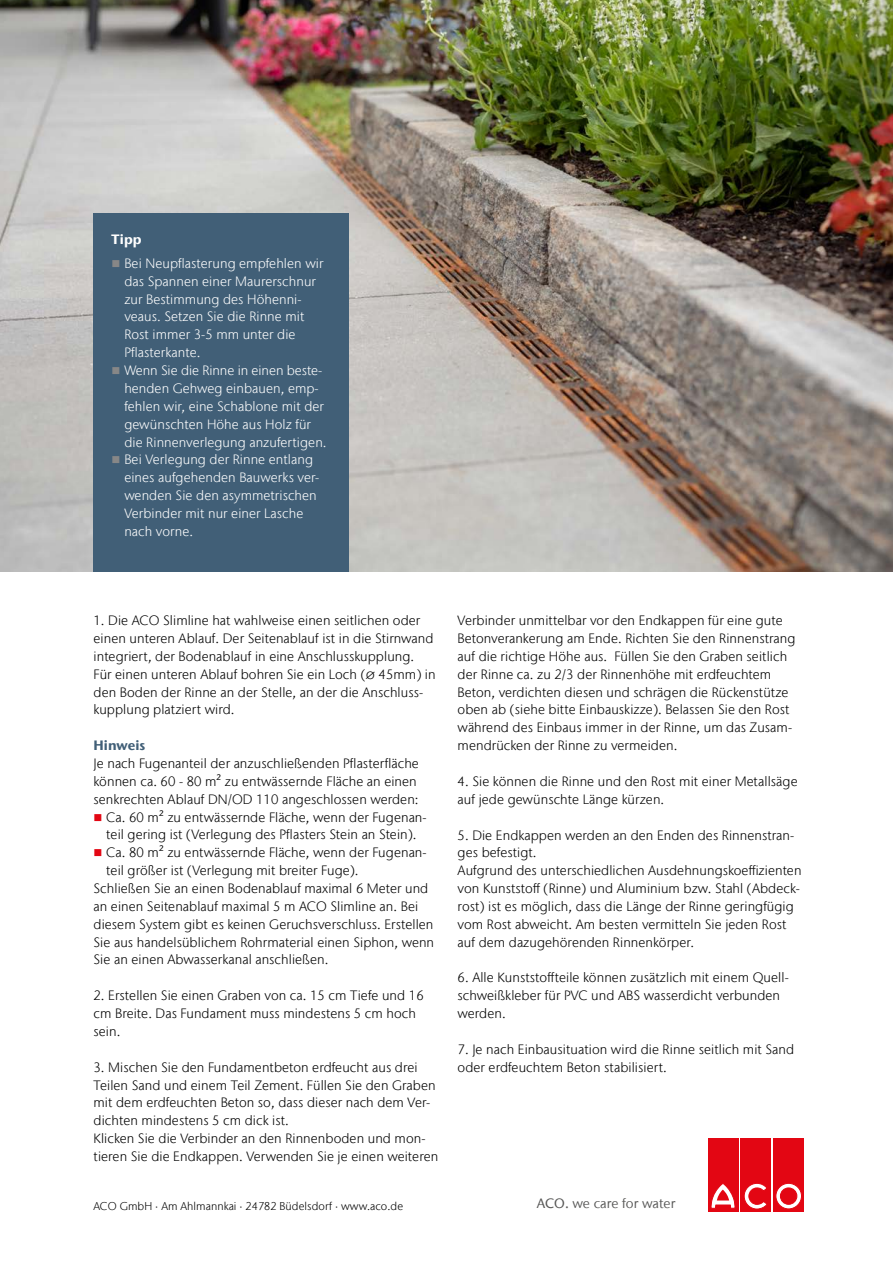
<style>
.page{position:relative;width:893px;height:1263px;background:#fff}
.page>*{position:absolute;margin:0;border:0;box-sizing:border-box;transform-origin:0 0}
.t1{font:300 13.5px/17.9px "Stone Sans IIITC Com";letter-spacing:.005em;color:#000}
.t2{font:300 13.5px/17.9px "Stone Sans IIITC Com";letter-spacing:.005em;color:#fff}
.t3{font:13.5px "Stone Sans IIITC Com";color:#575756}
.t4{font:700 13.5px "Stone Sans IIITC Com";letter-spacing:.005em;color:#415f77}
.t5{font:700 13.5px "Stone Sans IIITC Com";color:#fff}
.t6{font:300 11.25px "Stone Sans IIITC Com";letter-spacing:.005em;color:#000}
.s1{color:#878787}
.s2{color:#e30613}
.s3{font-weight:500}
</style>
<div class="page">
<img style="left:0;top:0;width:893px;height:571px">
<div style="left:94px;top:213px;width:255px;height:358px;background:#415f77"></div>
<div style="left:708px;top:1138px;width:30px;height:74px;background:#e30613"></div>
<svg style="left:711px;top:1184px;width:24px;height:24px"></svg>
<div style="left:741px;top:1138px;width:30px;height:74px;background:#e30613"></div>
<svg style="left:744px;top:1183px;width:23px;height:26px"></svg>
<div style="left:774px;top:1138px;width:30px;height:74px;background:#e30613"></div>
<svg style="left:776px;top:1183px;width:25px;height:26px"></svg>
<div style="left:776px;top:1183px;width:26px;height:26px;border:1px solid #e30613;border-radius:50%"></div>
<div style="left:780px;top:1188px;width:17px;height:16px;background:#e30613;border-radius:50%"></div>
<div style="left:780px;top:1188px;width:17px;height:16px;border:1px solid #e30613;border-radius:50%"></div>
<p class="t5" style="left:112px;top:231px;width:32px">Tipp</p>
<p class="t2" style="left:124px;top:254px;width:201px;text-indent:-13px"><span class="s1">■</span> Bei Neupflasterung empfehlen wir das Spannen einer Maurerschnur zur Bestimmung des Höhenni&shy;veaus. Setzen Sie die Rinne mit<br>Rost immer 3-5 mm unter die<br>Pflasterkante.</p>
<p class="t2" style="left:124px;top:361px;width:204px;text-indent:-13px"><span class="s1">■</span> Wenn Sie die Rinne in einen beste&shy;henden Gehweg einbauen, emp&shy;fehlen wir, eine Schablone mit der gewünschten Höhe aus Holz für die Rinnenverlegung anzufertigen.</p>
<p class="t2" style="left:124px;top:451px;width:196px;text-indent:-13px"><span class="s1">■</span> Bei Verlegung der Rinne entlang eines aufgehenden Bauwerks ver&shy;wenden Sie den asymmetrischen<br>Verbinder mit nur einer Lasche nach vorne.</p>
<p class="t1" style="left:94px;top:611px;width:344px">1. Die ACO Slimline hat wahlweise einen seitlichen oder einen unteren Ablauf. Der Seitenablauf ist in die Stirnwand integriert, der Bodenablauf in eine Anschlusskupplung.<br>Für einen unteren Ablauf bohren Sie ein Loch (Ø 45mm) in den Boden der Rinne an der Stelle, an der die Anschluss&shy;kupplung platziert wird.</p>
<p class="t4" style="left:94px;top:737px;width:53px">Hinweis</p>
<p class="t1" style="left:94px;top:754px;width:327px">Je nach Fugenanteil der anzuschließenden Pflasterfläche können ca. 60 - 80 m² zu entwässernde Fläche an einen senkrechten Ablauf DN/OD 110 angeschlossen werden:</p>
<p class="t1" style="left:94px;top:808px;width:335px;text-align:center"><span class="s2">■</span> Ca. 60 m² zu entwässernde Fläche, wenn der Fugenan&shy;teil gering ist (Verlegung des Pflasters Stein an Stein).</p>
<p class="t1" style="left:94px;top:843px;width:335px"><span class="s2">■</span> Ca. 80 m² zu entwässernde Fläche, wenn der Fugenan-</p>
<p class="t1" style="left:106px;top:861px;width:254px">teil größer ist (Verlegung mit breiter Fuge).</p>
<p class="t1" style="left:94px;top:879px;width:336px">Schließen Sie an einen Bodenablauf maximal 6 Meter und</p>
<p class="t1" style="left:94px;top:897px;width:326px">an einen Seitenablauf maximal 5 m ACO Slimline an. Bei</p>
<p class="t1" style="left:94px;top:915px;width:341px">diesem System gibt es keinen Geruchsverschluss. Erstellen</p>
<p class="t1" style="left:94px;top:933px;width:342px">Sie aus handelsüblichem Rohrmaterial einen Siphon, wenn</p>
<p class="t1" style="left:94px;top:951px;width:236px">Sie an einen Abwasserkanal anschließen.</p>
<p class="t1" style="left:94px;top:986px;width:332px">2. Erstellen Sie einen Graben von ca. 15 cm Tiefe und 16 cm Breite. Das Fundament muss mindestens 5 cm hoch sein.</p>
<p class="t1" style="left:94px;top:1058px;width:346px">3. Mischen Sie den Fundamentbeton erdfeucht aus drei Teilen Sand und einem Teil Zement. Füllen Sie den Graben mit dem erdfeuchten Beton so, dass dieser nach dem Ver&shy;dichten mindestens 5 cm dick ist.<br>Klicken Sie die Verbinder an den Rinnenboden und mon&shy;tieren Sie die Endkappen. Verwenden Sie je einen weiteren</p>
<p class="t1" style="left:458px;top:611px;width:339px">Verbinder unmittelbar vor den Endkappen für eine gute Betonverankerung am Ende. Richten Sie den Rinnenstrang auf die richtige Höhe aus. Füllen Sie den Graben seitlich der Rinne ca. zu 2/3 der Rinnenhöhe mit erdfeuchtem Beton, verdichten diesen und schrägen die Rückenstütze oben ab (siehe bitte Einbauskizze). Belassen Sie den Rost während des Einbaus immer in der Rinne, um das Zusam&shy;mendrücken der Rinne zu vermeiden.</p>
<p class="t1" style="left:458px;top:772px;width:342px">4. Sie können die Rinne und den Rost mit einer Metallsäge auf jede gewünschte Länge kürzen.</p>
<p class="t1" style="left:458px;top:826px;width:345px">5. Die Endkappen werden an den Enden des Rinnenstran&shy;ges befestigt.<br>Aufgrund des unterschiedlichen Ausdehnungskoeffizienten von Kunststoff (Rinne) und Aluminium bzw. Stahl (Abdeck&shy;rost) ist es möglich, dass die Länge der Rinne geringfügig vom Rost abweicht. Am besten vermitteln Sie jeden Rost auf dem dazugehörenden Rinnenkörper.</p>
<p class="t1" style="left:458px;top:969px;width:333px">6. Alle Kunststoffteile können zusätzlich mit einem Quell&shy;schweißkleber für PVC und ABS wasserdicht verbunden werden.</p>
<p class="t1" style="left:458px;top:1040px;width:338px">7. Je nach Einbausituation wird die Rinne seitlich mit Sand oder erdfeuchtem Beton stabilisiert.</p>
<p class="t6" style="left:94px;top:1199px;width:311px">ACO GmbH · Am Ahlmannkai · 24782 Büdelsdorf · www.aco.de</p>
<p class="t3" style="left:537px;top:1195px;width:140px"><span class="s3">ACO.</span> we care for water</p>
</div>
